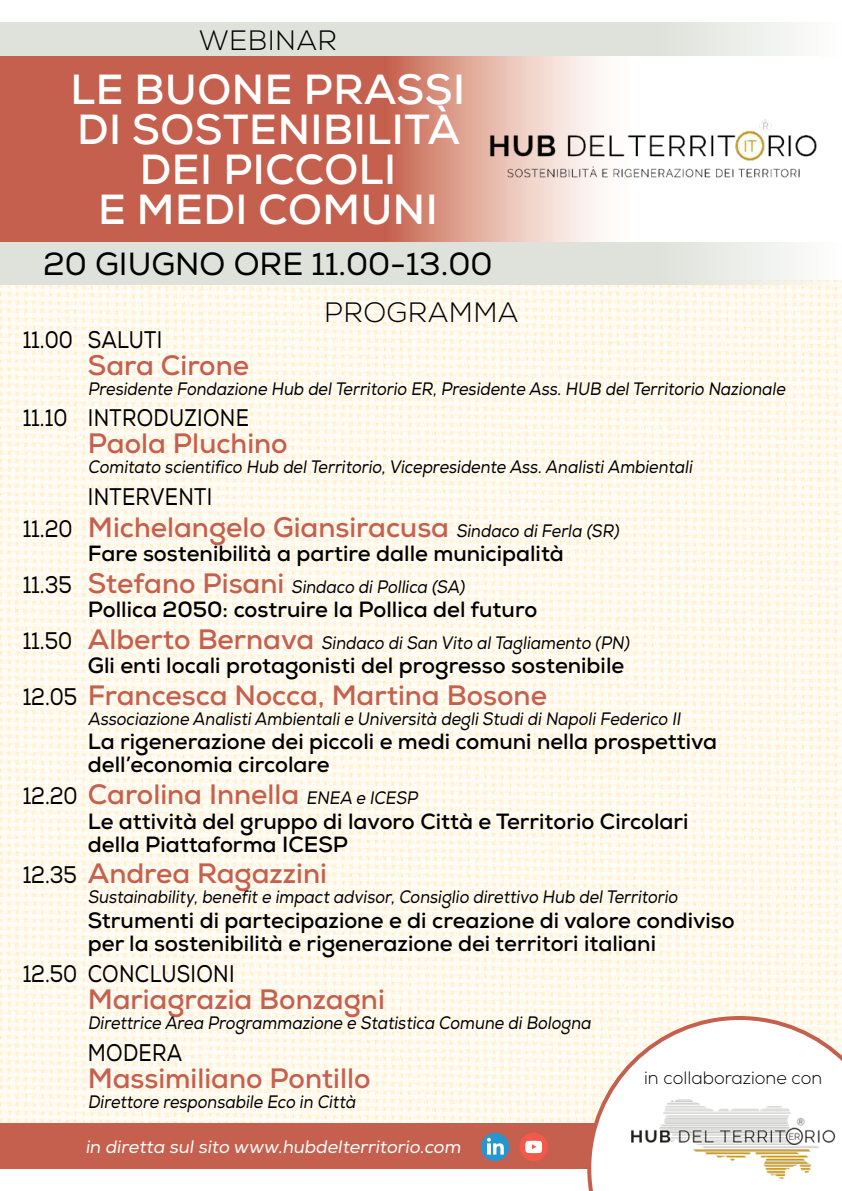
<style>
.page{position:relative;width:842px;height:1191px;background:#fff}
.page>*{position:absolute;margin:0;border:0;box-sizing:border-box;transform-origin:0 0}
.t1{font:700 42px/40px "Nexa";letter-spacing:.015em;color:#fff;text-align:center}
.t2{font:32px "Nexa";color:#000}
.t3{font:700 28px "Nexa";color:#c5604e}
.t4{font:300 28px "Nexa";letter-spacing:.015em;color:#000}
.t5{font:24px "Nexa";letter-spacing:.015em;color:#000;scale:.85 1}
.t6{font:700 22px/23px "Nexa";color:#000}
.t7{font:18px "Nexa";color:#000;scale:.9 1}
.t8{font:18px "Nexa";color:#fff}
.t9{font:300 17.9px "Nexa";color:#000}
.s1{font-weight:400;font-size:24px;color:#000}
.s2{font-weight:400;font-size:18px;color:#000}
.s3{font-size:24px}
.s4{font-weight:700;font-size:28px;color:#c5604e}
</style>
<div class="page">
<img style="left:0;top:285px;width:842px;height:838px">
<div style="left:0;top:23px;width:842px;height:34px;background:#dee2da"></div>
<div style="left:0;top:1123px;width:842px;height:45px;background:#c5604e"></div>
<div style="left:519px;top:1132px;width:29px;height:29px;background:#f2594a;border-radius:50%"></div>
<svg style="left:525px;top:1140px;width:17px;height:13px"></svg>
<div style="left:481px;top:1132px;width:28px;height:29px;background:#2696cf;border-radius:50%"></div>
<svg style="left:487px;top:1137px;width:17px;height:17px"></svg>
<svg style="left:0;top:57px;width:601px;height:185px;background:#cd7866"></svg>
<div style="left:0;top:242px;width:842px;height:43px;background:#dee2da"></div>
<img style="left:487px;top:117px;width:330px;height:65px">
<svg style="left:587px;top:1016px;width:255px;height:175px"></svg>
<img style="left:627px;top:1094px;width:213px;height:88px">
<h3 class="t4" style="left:199px;top:23px;width:140px">WEBINAR</h3>
<h1 class="t1" style="left:71px;top:69px;width:396px">LE BUONE PRASSI<br>DI SOSTENIBILITÀ<br>DEI PICCOLI<br>E MEDI COMUNI</h1>
<h2 class="t2" style="left:43px;top:245px;width:451px">20 GIUGNO ORE 11.00-13.00</h2>
<h3 class="t4" style="left:324px;top:295px;width:196px">PROGRAMMA</h3>
<h3 class="t5" style="left:23px;top:325px;width:166px">11.00 SALUTI</h3>
<h3 class="t3" style="left:88px;top:347px;width:163px">Sara Cirone</h3>
<p class="t7" style="left:88px;top:378px;width:780px">Presidente Fondazione Hub delTerritorio ER, Presidente Ass. HUB delTerritorio Nazionale</p>
<h3 class="t5" style="left:23px;top:404px;width:268px">11.10 INTRODUZIONE</h3>
<h3 class="t3" style="left:88px;top:426px;width:201px">Paola Pluchino</h3>
<p class="t7" style="left:88px;top:456px;width:676px">Comitato scientifico Hub delTerritorio,Vicepresidente Ass.AnalistiAmbientali</p>
<h3 class="t5" style="left:88px;top:482px;width:148px">INTERVENTI</h3>
<h3 class="t3" style="left:23px;top:509px;width:601px"><span class="s1">11.20</span> Michelangelo Giansiracusa <span class="s2">Sindaco di Ferla (SR)</span></h3>
<p class="t6" style="left:88px;top:542px;width:478px">Fare sostenibilità a partire dalle municipalità</p>
<p class="t7" style="left:23px;top:576px;width:496px"><span class="s3">1 1 . 3 5</span> <span class="s4">Stefa n o P i sa n i</span> Sindaco di Pollica (SA)</p>
<p class="t6" style="left:88px;top:598px;width:451px">Pollica 2050: costruire la Pollica del futuro</p>
<p class="t7" style="left:23px;top:632px;width:679px"><span class="s3">1 1 . 5 0</span> <span class="s4">A l b e rto B e r n a va</span> Sindaco di San Vito alTagliamento (PN)</p>
<p class="t6" style="left:88px;top:654px;width:538px">Gli enti locali protagonisti del progresso sostenibile</p>
<h3 class="t3" style="left:23px;top:677px;width:526px"><span class="s1">12.05</span> Francesca Nocca, Martina Bosone</h3>
<p class="t7" style="left:88px;top:708px;width:663px">Associazione AnalistiAmbientali e Università degli Studi di Napoli Federico II</p>
<p class="t6" style="left:88px;top:730px;width:631px">La rigenerazione dei piccoli e medi comuni nella prospettiva dell’economia circolare</p>
<h3 class="t3" style="left:23px;top:776px;width:399px"><span class="s1">12.20</span> Carolina Innella <span class="s2">ENEA e ICESP</span></h3>
<p class="t6" style="left:88px;top:809px;width:602px">Le attività del gruppo di lavoro Città e Territorio Circolari della Piattaforma ICESP</p>
<h3 class="t3" style="left:23px;top:855px;width:306px"><span class="s1">12.35</span> Andrea Ragazzini</h3>
<p class="t7" style="left:88px;top:886px;width:660px">Sustainability, benefit e impact advisor, Consiglio direttivo Hub delTerritorio</p>
<p class="t6" style="left:88px;top:908px;width:648px">Strumenti di partecipazione e di creazione di valore condiviso per la sostenibilità e rigenerazione dei territori italiani</p>
<h3 class="t5" style="left:23px;top:959px;width:251px">12.50 CONCLUSIONI</h3>
<h3 class="t3" style="left:88px;top:981px;width:298px">Mariagrazia Bonzagni</h3>
<p class="t7" style="left:88px;top:1012px;width:564px">Direttrice Area Programmazione e Statistica Comune di Bologna</p>
<h3 class="t5" style="left:88px;top:1038px;width:113px">MODERA</h3>
<h3 class="t3" style="left:88px;top:1060px;width:284px">Massimiliano Pontillo</h3>
<p class="t7" style="left:88px;top:1091px;width:302px">Direttore responsabile Eco in Città</p>
<p class="t9" style="left:644px;top:1067px;width:180px">in collaborazione con</p>
<p class="t8" style="left:85px;top:1136px;width:380px">in diretta sul sito www.hubdelterritorio.com</p>
</div>
